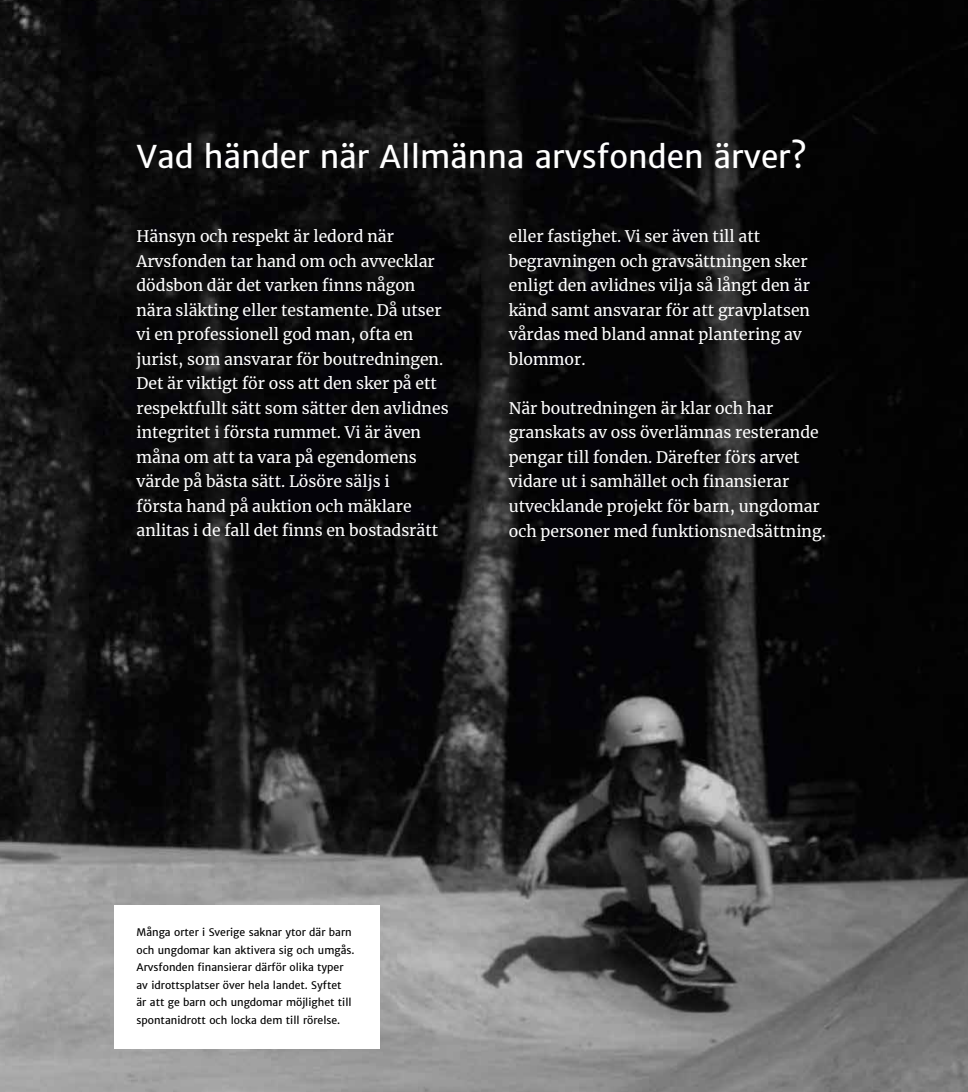
<style>
.page{position:relative;width:968px;height:1092px;background:#fff}
.page>*{position:absolute;margin:0;border:0;box-sizing:border-box;transform-origin:0 0}
.t1{font:31.5px "Merriweather Sans";color:#fff}
.t2{font:15.75px/24.5px "Merriweather";color:#fff}
.t3{font:10.5px/17.5px "Merriweather Sans";color:#000}
</style>
<div class="page">
<img style="left:0;top:0;width:967px;height:1091px">
<div style="left:114px;top:904px;width:265px;height:144px;background:#fff"></div>
<h2 class="t1" style="left:136px;top:136px;width:672px">Vad händer när Allmänna arvsfonden ärver?</h2>
<p class="t2" style="left:136px;top:224px;width:313px">Hänsyn och respekt är ledord när Arvsfonden tar hand om och avvecklar dödsbon där det varken finns någon nära släkting eller testamente. Då utser vi en professionell god man, ofta en jurist, som ansvarar för boutredningen.<br>Det är viktigt för oss att den sker på ett respektfullt sätt som sätter den avlidnes integritet i första rummet. Vi är även måna om att ta vara på egendomens värde på bästa sätt. Lösöre säljs i<br>första hand på auktion och mäklare anlitas i de fall det finns en bostadsrätt</p>
<p class="t2" style="left:508px;top:224px;width:303px">eller fastighet. Vi ser även till att begravningen och gravsättningen sker enligt den avlidnes vilja så långt den är känd samt ansvarar för att gravplatsen vårdas med bland annat plantering av blommor.</p>
<p class="t2" style="left:508px;top:395px;width:318px">När boutredningen är klar och har granskats av oss överlämnas resterande pengar till fonden. Därefter förs arvet vidare ut i samhället och finansierar utvecklande projekt för barn, ungdomar och personer med funktionsnedsättning.</p>
<p class="t3" style="left:136px;top:923px;width:219px">Många orter i Sverige saknar ytor där barn och ungdomar kan aktivera sig och umgås.<br>Arvsfonden finansierar därför olika typer av idrottsplatser över hela landet. Syftet<br>är att ge barn och ungdomar möjlighet till spontanidrott och locka dem till rörelse.</p>
</div>
